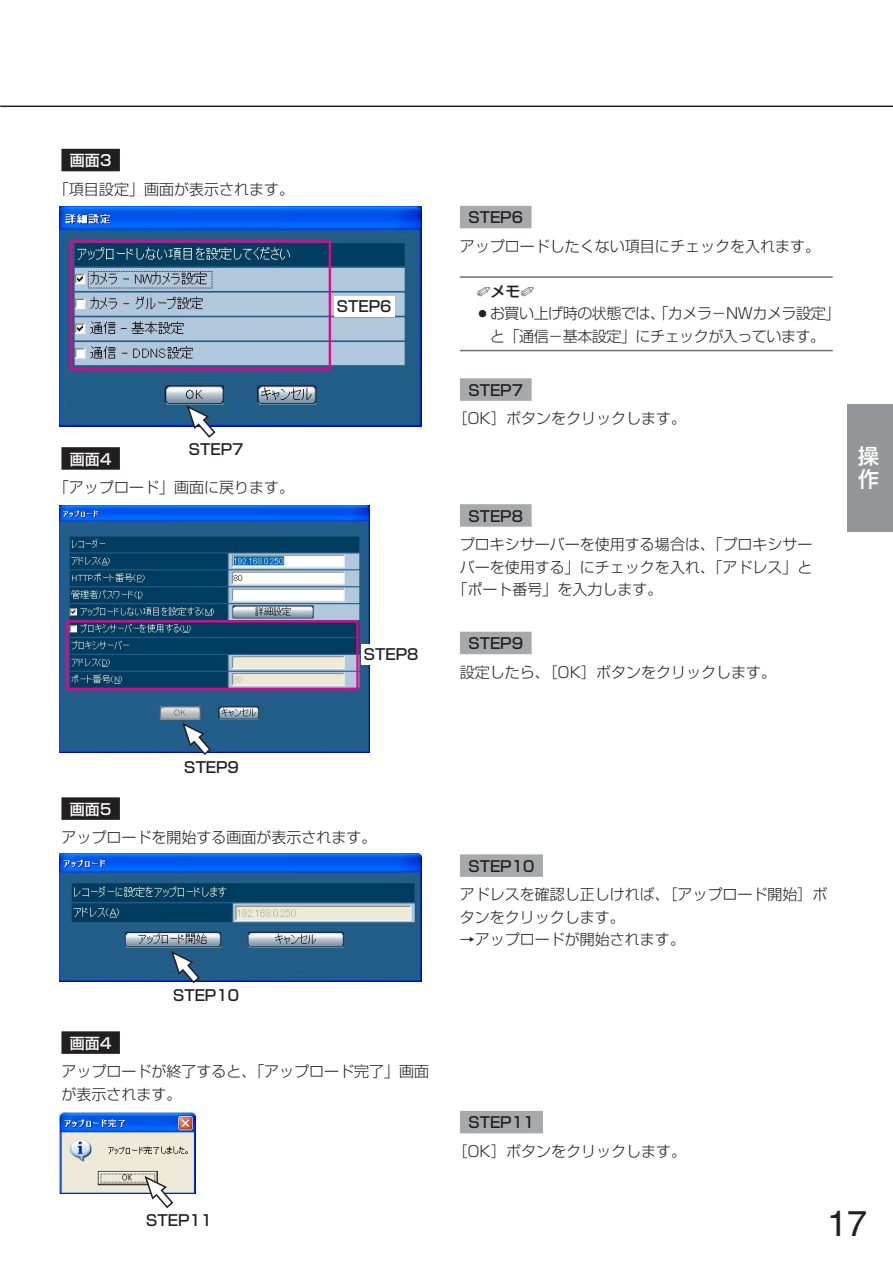
<style>
.page{position:relative;width:893px;height:1263px;background:#fff}
.page>*{position:absolute;margin:0;border:0;box-sizing:border-box;transform-origin:0 0}
.t1{font:36px "Helvetica";color:#231f20}
.t2{font:500 21px/22.5px "Shin Go";color:#fff}
.t3{font:300 15px/22.5px "Shin Go";color:#231f20}
.t4{font:500 15px "Shin Go";color:#231f20}
.t5{font:300 15px/22.5px "Shin Go";letter-spacing:-.03em;color:#231f20;text-align:center}
.t6{font:500 15px "Shin Go";color:#fff}
</style>
<div class="page">
<hr style="left:0;top:106px;width:892px;height:1px;background:#231f20">
<div style="left:847px;top:404px;width:45px;height:127px;background:#939598"></div>
<div style="left:61px;top:149px;width:59px;height:22px;background:#231f20"></div>
<div style="left:460px;top:206px;width:71px;height:22px;background:#a7a9ac"></div>
<hr style="left:460px;top:276px;width:372px;height:2px;background:#6c6e70">
<hr style="left:460px;top:350px;width:372px;height:1px;background:#6c6e70">
<div style="left:460px;top:378px;width:71px;height:23px;background:#a7a9ac"></div>
<div style="left:61px;top:447px;width:59px;height:23px;background:#231f20"></div>
<div style="left:460px;top:504px;width:71px;height:23px;background:#a7a9ac"></div>
<div style="left:460px;top:632px;width:71px;height:22px;background:#a7a9ac"></div>
<img style="left:60px;top:506px;width:309px;height:246px">
<svg style="left:66px;top:620px;width:292px;height:70px;background:#435d7f"></svg>
<div style="left:361px;top:644px;width:60px;height:21px;background:#fff"></div>
<img style="left:60px;top:206px;width:361px;height:220px">
<div style="left:61px;top:797px;width:59px;height:23px;background:#231f20"></div>
<div style="left:460px;top:854px;width:83px;height:23px;background:#a7a9ac"></div>
<img style="left:60px;top:854px;width:361px;height:127px">
<div style="left:61px;top:1031px;width:59px;height:23px;background:#231f20"></div>
<div style="left:460px;top:1111px;width:83px;height:22px;background:#a7a9ac"></div>
<img style="left:60px;top:1112px;width:136px;height:82px">
<svg style="left:70px;top:240px;width:261px;height:131px;background:#8797b5"></svg>
<div style="left:334px;top:296px;width:60px;height:21px;background:#fff"></div>
<svg style="left:186px;top:404px;width:30px;height:34px"></svg>
<svg style="left:170px;top:949px;width:31px;height:35px"></svg>
<svg style="left:144px;top:1174px;width:30px;height:34px"></svg>
<svg style="left:182px;top:721px;width:30px;height:34px"></svg>
<p class="t6" style="left:70px;top:155px;width:43px">画面3</p>
<p class="t3" style="left:54px;top:180px;width:242px">「項目設定」画面が表示されます。</p>
<p class="t4" style="left:189px;top:444px;width:56px">STEP7</p>
<p class="t6" style="left:70px;top:453px;width:43px">画面4</p>
<p class="t3" style="left:54px;top:478px;width:242px">「アップロード」画面に戻ります。</p>
<p class="t4" style="left:337px;top:301px;width:56px">STEP6</p>
<p class="t4" style="left:364px;top:649px;width:56px">STEP8</p>
<p class="t4" style="left:468px;top:212px;width:56px">STEP6</p>
<p class="t3" style="left:460px;top:237px;width:361px">アップロードしたくない項目にチェックを入れます。</p>
<p class="t4" style="left:477px;top:286px;width:59px">✐メモ✐</p>
<p class="t5" style="left:475px;top:304px;width:366px">○お買い上げ時の状態では、「カメラ－NWカメラ設定」と「通信－基本設定」にチェックが入っています。</p>
<p class="t4" style="left:468px;top:385px;width:56px">STEP7</p>
<p class="t3" style="left:452px;top:409px;width:235px">［OK］ボタンをクリックします。</p>
<p class="t4" style="left:468px;top:510px;width:56px">STEP8</p>
<p class="t3" style="left:460px;top:535px;width:354px">プロキシサーバーを使用する場合は、「プロキシサー</p>
<p class="t3" style="left:460px;top:558px;width:354px">バーを使用する」にチェックを入れ、「アドレス」と</p>
<p class="t3" style="left:452px;top:580px;width:211px">「ポート番号」を入力します。</p>
<p class="t4" style="left:468px;top:638px;width:56px">STEP9</p>
<p class="t3" style="left:460px;top:663px;width:318px">設定したら、［OK］ボタンをクリックします。</p>
<h2 class="t2" style="left:858px;top:447px;width:22px">操作</h2>
<p class="t4" style="left:184px;top:761px;width:56px">STEP9</p>
<p class="t6" style="left:70px;top:804px;width:43px">画面5</p>
<p class="t3" style="left:61px;top:829px;width:317px">アップロードを開始する画面が表示されます。</p>
<p class="t4" style="left:173px;top:990px;width:68px">STEP10</p>
<p class="t6" style="left:70px;top:1038px;width:43px">画面4</p>
<p class="t3" style="left:61px;top:1063px;width:369px">アップロードが終了すると、「アップロード完了」画面が表示されます。</p>
<p class="t4" style="left:146px;top:1214px;width:68px">STEP11</p>
<p class="t4" style="left:468px;top:861px;width:68px">STEP10</p>
<p class="t3" style="left:460px;top:886px;width:369px">アドレスを確認し正しければ、［アップロード開始］ボタンをクリックします。</p>
<p class="t3" style="left:460px;top:931px;width:226px">→アップロードが開始されます。</p>
<p class="t4" style="left:468px;top:1117px;width:68px">STEP11</p>
<p class="t3" style="left:452px;top:1142px;width:235px">［OK］ボタンをクリックします。</p>
<h1 class="t1" style="left:827px;top:1211px;width:42px">17</h1>
</div>
